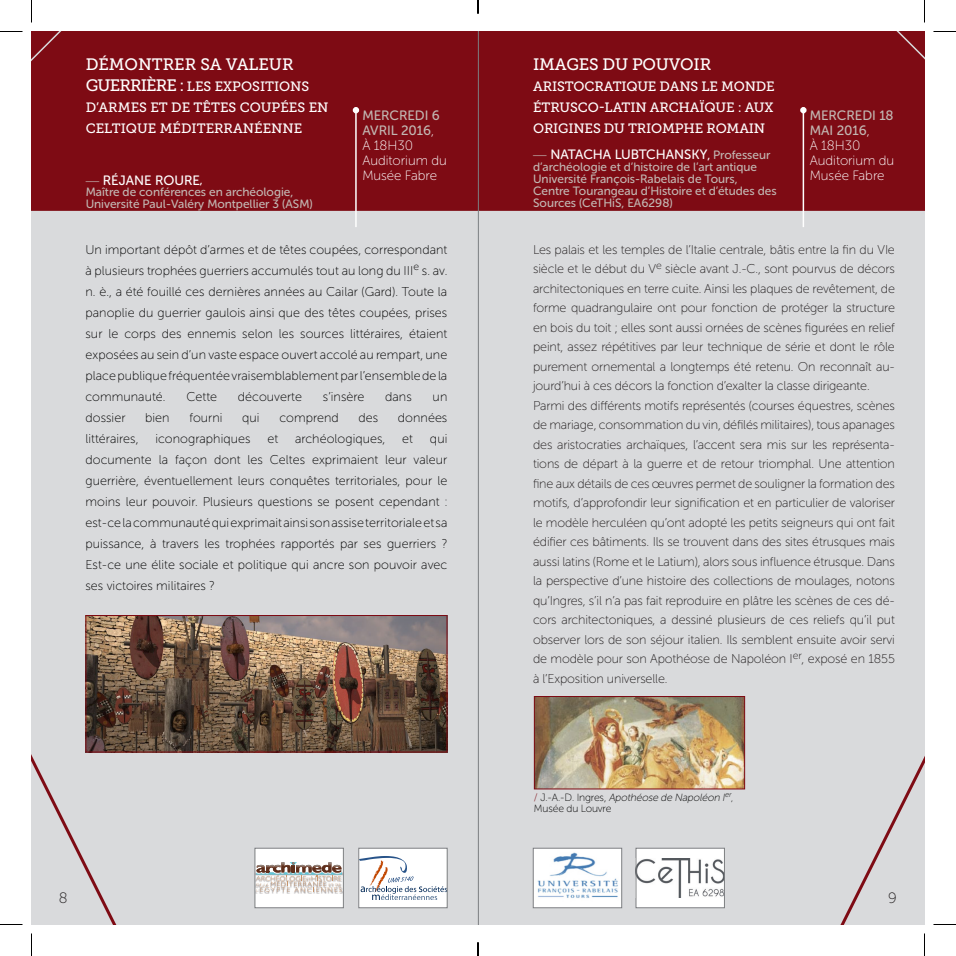
<style>
.page{position:relative;width:956px;height:956px;background:#fff}
.page>*{position:absolute;margin:0;border:0;box-sizing:border-box;transform-origin:0 0}
.t1{font:16.5px "Museo Slab 500";letter-spacing:-.01em;color:#fff}
.t2{font:15px "Museo Sans Rounded 100";color:#231f20}
.t3{font:13.5px/21px "Museo Slab 500";letter-spacing:-.005em;color:#fff}
.t4{font:13.5px/15px "Museo Sans Rounded 100";color:#fff}
.t5{font:13.5px "Museo Sans Rounded 500";color:#fff}
.t6{font:13.5px/15px "Museo Sans Rounded 500";color:#c2b7b2}
.t7{font:12.75px/19.5px "Museo Sans Rounded 100";letter-spacing:-.01em;color:#231f20}
.t8{font:12.75px/21px "Museo Sans Rounded 100";letter-spacing:.005em;color:#000;text-align:justify}
.t9{font:12px/12px "Museo Sans Rounded 500";color:#c2b7b2}
.t10{font:italic 10.5px "Museo Sans Rounded 100";color:#000}
.t11{font:10.5px "Museo Sans Rounded 100";letter-spacing:-.01em;color:#000}
.t12{font:9px "Museo Sans Rounded 100";color:#000}
.s1{font-size:16.5px}
.s2{font-family:"Bell Gothic BT";color:#c2b7b2}
.s3{font-size:12px}
.s4{font-family:"Museo Sans Rounded 100";color:#fff}
.s5{font-size:12px;color:#c2b7b2}
.s6{font-style:normal;color:#7e0b14}
.s7{font-style:normal}
</style>
<div class="page">
<div style="left:32px;top:32px;width:892px;height:892px;background:#d9dadc"></div>
<div style="left:32px;top:32px;width:892px;height:179px;background:#7e0b14"></div>
<svg style="left:32px;top:615px;width:215px;height:309px"></svg>
<div style="left:32px;top:32px;width:92px;height:67px;background:#7e0b14"></div>
<div style="left:859px;top:32px;width:65px;height:92px;background:#7e0b14"></div>
<hr style="left:478px;top:32px;width:1px;height:892px;background:#7c7e81">
<svg style="left:693px;top:696px;width:231px;height:228px"></svg>
<hr style="left:355px;top:110px;width:2px;height:117px;background:#fff">
<svg style="left:353px;top:107px;width:6px;height:6px"></svg>
<hr style="left:803px;top:110px;width:1px;height:117px;background:#fff">
<div style="left:800px;top:107px;width:7px;height:6px;border:2px solid #fff;border-radius:50%"></div>
<img style="left:536px;top:698px;width:207px;height:89px">
<div style="left:534px;top:696px;width:211px;height:93px;border:1px solid #7e0b14"></div>
<div style="left:533px;top:848px;width:89px;height:60px;background:#fff"></div>
<img style="left:537px;top:852px;width:81px;height:46px">
<div style="left:533px;top:848px;width:89px;height:60px;border:1px solid #7c7e81"></div>
<div style="left:636px;top:848px;width:88px;height:60px;background:#fff"></div>
<img style="left:638px;top:858px;width:85px;height:39px">
<div style="left:636px;top:848px;width:89px;height:60px;border:1px solid #7c7e81"></div>
<img style="left:88px;top:617px;width:357px;height:133px">
<div style="left:86px;top:615px;width:361px;height:137px;border:1px solid #7e0b14"></div>
<div style="left:255px;top:848px;width:88px;height:60px;background:#fff"></div>
<svg style="left:257px;top:862px;width:85px;height:30px"></svg>
<div style="left:255px;top:848px;width:89px;height:60px;border:1px solid #7c7e81"></div>
<div style="left:359px;top:848px;width:88px;height:60px;background:#fff"></div>
<svg style="left:361px;top:856px;width:84px;height:44px"></svg>
<div style="left:359px;top:848px;width:88px;height:60px;border:1px solid #7c7e81"></div>
<svg style="left:0;top:31px;width:22px;height:1px"></svg>
<svg style="left:933px;top:31px;width:23px;height:1px"></svg>
<svg style="left:0;top:924px;width:22px;height:1px"></svg>
<svg style="left:933px;top:924px;width:23px;height:1px"></svg>
<svg style="left:31px;top:0;width:1px;height:23px"></svg>
<svg style="left:31px;top:933px;width:1px;height:23px"></svg>
<svg style="left:924px;top:0;width:1px;height:23px"></svg>
<svg style="left:924px;top:933px;width:1px;height:23px"></svg>
<svg style="left:477px;top:0;width:2px;height:14px"></svg>
<svg style="left:477px;top:942px;width:2px;height:14px"></svg>
<p class="t1" style="left:86px;top:56px;width:209px">DÉMONTRER SA VALEUR</p>
<p class="t3" style="left:86px;top:76px;width:244px"><span class="s1">GUERRIÈRE :</span> LES EXPOSITIONS<br>D’ARMES ET DE TÊTES COUPÉES EN<br>CELTIQUE MÉDITERRANÉENNE</p>
<p class="t5" style="left:86px;top:172px;width:119px"><span class="s2">—</span> RÉJANE ROURE<span class="s3">,</span></p>
<p class="t9" style="left:86px;top:186px;width:229px">Maître de conférences en archéologie,<br>Université Paul-Valéry Montpellier 3 (ASM)</p>
<p class="t6" style="left:362px;top:108px;width:79px">MERCREDI 6<br>AVRIL 2016<span class="s4">,</span></p>
<p class="t4" style="left:362px;top:138px;width:86px">À 18H30<br>Auditorium du<br>Musée Fabre</p>
<p class="t8" style="left:86px;top:239px;width:363px">Un important dépôt d’armes et de têtes coupées, correspondant à plusieurs trophées guerriers accumulés tout au long du III<sup>e</sup> s. av. n. è., a été fouillé ces dernières années au Cailar (Gard). Toute la panoplie du guerrier gaulois ainsi que des têtes coupées, prises sur le corps des ennemis selon les sources littéraires, étaient exposées au sein d’un vaste espace ouvert accolé au rempart, une place publique fréquentée vraisemblablement par l’ensemble de la communauté.</p>
<p class="t8" style="left:186px;top:386px;width:32px">Cette</p>
<p class="t8" style="left:238px;top:386px;width:66px">découverte</p>
<p class="t8" style="left:323px;top:386px;width:43px">s’insère</p>
<p class="t8" style="left:385px;top:386px;width:28px">dans</p>
<p class="t8" style="left:433px;top:386px;width:16px">un</p>
<p class="t8" style="left:86px;top:407px;width:41px">dossier</p>
<p class="t8" style="left:145px;top:407px;width:26px">bien</p>
<p class="t8" style="left:189px;top:407px;width:35px">fourni</p>
<p class="t8" style="left:242px;top:407px;width:19px">qui</p>
<p class="t8" style="left:279px;top:407px;width:61px">comprend</p>
<p class="t8" style="left:358px;top:407px;width:21px">des</p>
<p class="t8" style="left:398px;top:407px;width:51px">données</p>
<p class="t8" style="left:86px;top:428px;width:55px">littéraires,</p>
<p class="t8" style="left:155px;top:428px;width:97px">iconographiques</p>
<p class="t8" style="left:267px;top:428px;width:12px">et</p>
<p class="t8" style="left:295px;top:428px;width:92px">archéologiques,</p>
<p class="t8" style="left:402px;top:428px;width:12px">et</p>
<p class="t8" style="left:86px;top:428px;width:363px;text-indent:344px">qui documente la façon dont les Celtes exprimaient leur valeur guerrière, éventuellement leurs conquêtes territoriales, pour le moins leur pouvoir. Plusieurs questions se posent cependant : est-ce la communauté qui exprimait ainsi son assise territoriale et sa puissance, à travers les trophées rapportés par ses guerriers ?<br>Est-ce une élite sociale et politique qui ancre son pouvoir avec ses victoires militaires ?</p>
<p class="t1" style="left:533px;top:56px;width:180px">IMAGES DU POUVOIR</p>
<p class="t3" style="left:533px;top:76px;width:243px;text-align:justify">ARISTOCRATIQUE DANS LE MONDE ÉTRUSCO-LATIN ARCHAÏQUE : AUX ORIGINES DU TRIOMPHE ROMAIN</p>
<p class="t5" style="left:533px;top:147px;width:239px"><span class="s2">—</span> NATACHA LUBTCHANSKY<span class="s3">,</span> <span class="s5">Professeur</span></p>
<p class="t9" style="left:533px;top:161px;width:245px">d’archéologie et d’histoire de l’art antique Université François-Rabelais de Tours, Centre Tourangeau d’Histoire et d’études des Sources (CeTHiS, EA6298)</p>
<p class="t6" style="left:810px;top:108px;width:85px">MERCREDI 18<br>MAI 2016<span class="s4">,</span></p>
<p class="t4" style="left:810px;top:138px;width:86px">À 18H30<br>Auditorium du<br>Musée Fabre</p>
<p class="t7" style="left:533px;top:240px;width:363px">Les palais et les temples de l’Italie centrale, bâtis entre la fin du VIe siècle et le début du V<sup>e</sup> siècle avant J.-C., sont pourvus de décors architectoniques en terre cuite. Ainsi les plaques de revêtement, de forme quadrangulaire ont pour fonction de protéger la structure en bois du toit ; elles sont aussi ornées de scènes figurées en relief peint, assez répétitives par leur technique de série et dont le rôle purement ornemental a longtemps été retenu. On reconnaît au&shy;jourd’hui à ces décors la fonction d’exalter la classe dirigeante.<br>Parmi des différents motifs représentés (courses équestres, scènes de mariage, consommation du vin, défilés militaires), tous apanages des aristocraties archaïques, l’accent sera mis sur les représenta&shy;tions de départ à la guerre et de retour triomphal. Une attention fine aux détails de ces œuvres permet de souligner la formation des motifs, d’approfondir leur signification et en particulier de valoriser le modèle herculéen qu’ont adopté les petits seigneurs qui ont fait édifier ces bâtiments. Ils se trouvent dans des sites étrusques mais aussi latins (Rome et le Latium), alors sous influence étrusque. Dans la perspective d’une histoire des collections de moulages, notons qu’Ingres, s’il n’a pas fait reproduire en plâtre les scènes de ces dé&shy;cors architectoniques, a dessiné plusieurs de ces reliefs qu’il put observer lors de son séjour italien. Ils semblent ensuite avoir servi de modèle pour son Apothéose de Napoléon I<sup>er</sup>, exposé en 1855 à l’Exposition universelle.</p>
<p class="t10" style="left:534px;top:792px;width:200px"><span class="s6">/</span> <span class="s7">J . - A . - D . I n g re s ,</span> Apothéose de Napoléon I<sup>er</sup></p>
<p class="t12" style="left:731px;top:794px;width:4px">,</p>
<p class="t11" style="left:534px;top:803px;width:79px">Musée du Louvre</p>
<p class="t2" style="left:59px;top:889px;width:10px">8</p>
<p class="t2" style="left:888px;top:889px;width:10px">9</p>
</div>
